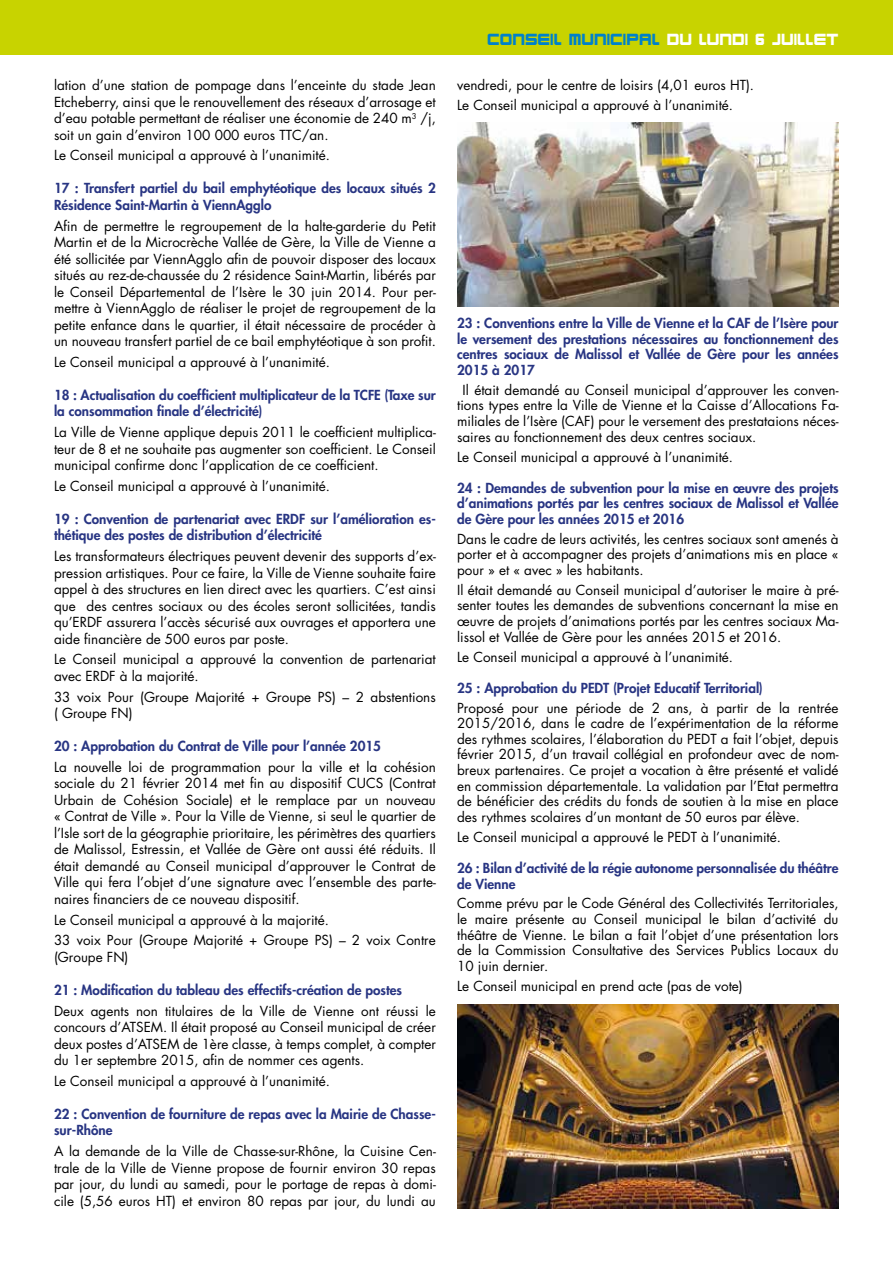
<style>
.page{position:relative;width:893px;height:1263px;background:#fff}
.page>*{position:absolute;margin:0;border:0;box-sizing:border-box;transform-origin:0 0}
.t1{font:700 15px "Karnivore";color:#0081c9}
.t2{font:13.5px/16.5px "Futura Std";color:#000;text-align:justify}
.t3{font:800 13.5px/15.6px "Futura Std";color:#283583}
.s1{color:#fff}
</style>
<div class="page">
<div style="left:0;top:0;width:893px;height:54px;background:#c8d300"></div>
<img style="left:457px;top:122px;width:382px;height:184px">
<img style="left:457px;top:1005px;width:382px;height:204px">
<p class="t2" style="left:54px;top:77px;width:383px">lation d’une station de pompage dans l’enceinte du stade Jean Etcheberry, ainsi que le renouvellement des réseaux d’arrosage et d’eau potable permettant de réaliser une économie de 240 m<sup>3</sup> /j, soit un gain d’environ 100 000 euros TTC/an.</p>
<p class="t2" style="left:54px;top:147px;width:277px">Le Conseil municipal a approuvé à l’unanimité.</p>
<p class="t3" style="left:54px;top:180px;width:383px;line-height:16.5px">17 : Transfert partiel du bail emphytéotique des locaux situés 2<br>Résidence Saint-Martin à ViennAgglo</p>
<p class="t2" style="left:54px;top:217px;width:383px">Afin de permettre le regroupement de la halte-garderie du Petit Martin et de la Microcrèche Vallée de Gère, la Ville de Vienne a été sollicitée par ViennAgglo afin de pouvoir disposer des locaux situés au rez-de-chaussée du 2 résidence Saint-Martin, libérés par le Conseil Départemental de l’Isère le 30 juin 2014. Pour per&shy;mettre à ViennAgglo de réaliser le projet de regroupement de la petite enfance dans le quartier, il était nécessaire de procéder à un nouveau transfert partiel de ce bail emphytéotique à son profit.</p>
<p class="t2" style="left:54px;top:354px;width:277px">Le Conseil municipal a approuvé à l’unanimité.</p>
<p class="t3" style="left:54px;top:386px;width:383px;line-height:16.5px">18 : Actualisation du coefficient multiplicateur de la TCFE (Taxe sur la consommation finale d’électricité)</p>
<p class="t2" style="left:54px;top:424px;width:383px">La Ville de Vienne applique depuis 2011 le coefficient multiplica&shy;teur de 8 et ne souhaite pas augmenter son coefficient. Le Conseil municipal confirme donc l’application de ce coefficient.</p>
<p class="t2" style="left:54px;top:478px;width:277px">Le Conseil municipal a approuvé à l’unanimité.</p>
<p class="t3" style="left:54px;top:510px;width:383px;line-height:16.5px">19 : Convention de partenariat avec ERDF sur l’amélioration es&shy;thétique des postes de distribution d’électricité</p>
<p class="t2" style="left:54px;top:548px;width:383px">Les transformateurs électriques peuvent devenir des supports d’ex&shy;pression artistiques. Pour ce faire, la Ville de Vienne souhaite faire appel à des structures en lien direct avec les quartiers. C’est ainsi que des centres sociaux ou des écoles seront sollicitées, tandis qu’ERDF assurera l’accès sécurisé aux ouvrages et apportera une aide financière de 500 euros par poste.</p>
<p class="t2" style="left:54px;top:651px;width:383px">Le Conseil municipal a approuvé la convention de partenariat avec ERDF à la majorité.</p>
<p class="t2" style="left:54px;top:688px;width:383px">33 voix Pour (Groupe Majorité + Groupe PS) – 2 abstentions ( Groupe FN)</p>
<p class="t3" style="left:54px;top:738px;width:329px">20 : Approbation du Contrat de Ville pour l’année 2015</p>
<p class="t2" style="left:54px;top:759px;width:383px">La nouvelle loi de programmation pour la ville et la cohésion sociale du 21 février 2014 met fin au dispositif CUCS (Contrat Urbain de Cohésion Sociale) et le remplace par un nouveau « Contrat de Ville ». Pour la Ville de Vienne, si seul le quartier de l’Isle sort de la géographie prioritaire, les périmètres des quartiers de Malissol, Estressin, et Vallée de Gère ont aussi été réduits. Il était demandé au Conseil municipal d’approuver le Contrat de Ville qui fera l’objet d’une signature avec l’ensemble des parte&shy;naires financiers de ce nouveau dispositif.</p>
<p class="t2" style="left:54px;top:909px;width:383px;line-height:20.7px">Le Conseil municipal a approuvé à la majorité.<br>33 voix Pour (Groupe Majorité + Groupe PS) – 2 voix Contre</p>
<p class="t2" style="left:54px;top:949px;width:76px">(Groupe FN)</p>
<p class="t3" style="left:54px;top:982px;width:350px">21 : Modification du tableau des effectifs-création de postes</p>
<p class="t2" style="left:54px;top:1002px;width:383px">Deux agents non titulaires de la Ville de Vienne ont réussi le concours d’ATSEM. Il était proposé au Conseil municipal de créer deux postes d’ATSEM de 1ère classe, à temps complet, à compter du 1er septembre 2015, afin de nommer ces agents.</p>
<p class="t2" style="left:54px;top:1073px;width:277px">Le Conseil municipal a approuvé à l’unanimité.</p>
<p class="t3" style="left:54px;top:1105px;width:383px;line-height:16.5px">22 : Convention de fourniture de repas avec la Mairie de Chasse&shy;sur-Rhône</p>
<p class="t2" style="left:54px;top:1143px;width:383px">A la demande de la Ville de Chasse-sur-Rhône, la Cuisine Cen&shy;trale de la Ville de Vienne propose de fournir environ 30 repas par jour, du lundi au samedi, pour le portage de repas à domi&shy;cile (5,56 euros HT) et environ 80 repas par jour, du lundi au</p>
<p class="t1" style="left:487px;top:28px;width:353px">CONSEIL MUNICIPAL <span class="s1">DU LUNDI 6 JUILLET</span></p>
<p class="t2" style="left:457px;top:75px;width:298px;line-height:19.8px">vendredi, pour le centre de loisirs (4,01 euros HT).<br>Le Conseil municipal a approuvé à l’unanimité.</p>
<p class="t3" style="left:457px;top:315px;width:383px;text-align:justify">23 : Conventions entre la Ville de Vienne et la CAF de l’Isère pour le versement des prestations nécessaires au fonctionnement des centres sociaux de Malissol et Vallée de Gère pour les années 2015 à 2017</p>
<p class="t2" style="left:457px;top:382px;width:383px;line-height:15.6px;text-indent:5px">Il était demandé au Conseil municipal d’approuver les conven&shy;tions types entre la Ville de Vienne et la Caisse d’Allocations Fa&shy;miliales de l’Isère (CAF) pour le versement des prestataions néces&shy;saires au fonctionnement des deux centres sociaux.</p>
<p class="t2" style="left:457px;top:448px;width:277px">Le Conseil municipal a approuvé à l’unanimité.</p>
<p class="t3" style="left:457px;top:480px;width:383px;text-align:justify">24 : Demandes de subvention pour la mise en œuvre des projets d’animations portés par les centres sociaux de Malissol et Vallée de Gère pour les années 2015 et 2016</p>
<p class="t2" style="left:457px;top:531px;width:383px;line-height:15.6px">Dans le cadre de leurs activités, les centres sociaux sont amenés à porter et à accompagner des projets d’animations mis en place « pour » et « avec » les habitants.</p>
<p class="t2" style="left:457px;top:582px;width:383px;line-height:15.6px">Il était demandé au Conseil municipal d’autoriser le maire à pré&shy;senter toutes les demandes de subventions concernant la mise en œuvre de projets d’animations portés par les centres sociaux Ma&shy;lissol et Vallée de Gère pour les années 2015 et 2016.</p>
<p class="t2" style="left:457px;top:648px;width:277px">Le Conseil municipal a approuvé à l’unanimité.</p>
<p class="t3" style="left:457px;top:680px;width:307px">25 : Approbation du PEDT (Projet Educatif Territorial)</p>
<p class="t2" style="left:457px;top:700px;width:383px;line-height:15.6px">Proposé pour une période de 2 ans, à partir de la rentrée 2015/2016, dans le cadre de l’expérimentation de la réforme des rythmes scolaires, l’élaboration du PEDT a fait l’objet, depuis février 2015, d’un travail collégial en profondeur avec de nom&shy;breux partenaires. Ce projet a vocation à être présenté et validé en commission départementale. La validation par l’Etat permettra de bénéficier des crédits du fonds de soutien à la mise en place des rythmes scolaires d’un montant de 50 euros par élève.</p>
<p class="t2" style="left:457px;top:829px;width:325px">Le Conseil municipal a approuvé le PEDT à l’unanimité.</p>
<p class="t3" style="left:457px;top:860px;width:383px">26 : Bilan d’activité de la régie autonome personnalisée du théâtre de Vienne</p>
<p class="t2" style="left:457px;top:896px;width:383px;line-height:15.6px">Comme prévu par le Code Général des Collectivités Territoriales, le maire présente au Conseil municipal le bilan d’activité du théâtre de Vienne. Le bilan a fait l’objet d’une présentation lors de la Commission Consultative des Services Publics Locaux du 10 juin dernier.</p>
<p class="t2" style="left:457px;top:978px;width:287px">Le Conseil municipal en prend acte (pas de vote)</p>
</div>
